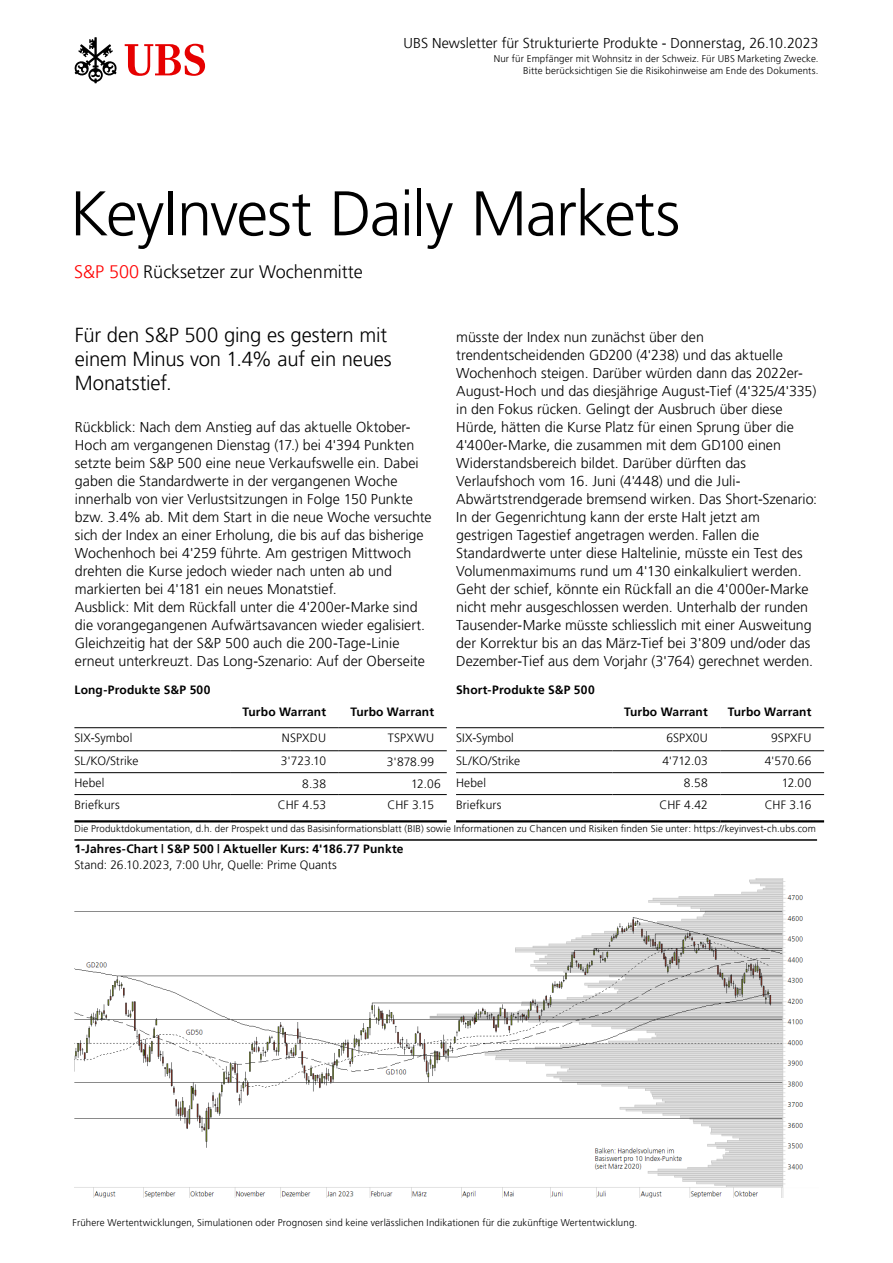
<style>
.page{position:relative;width:893px;height:1263px;background:#fff}
.page>*{position:absolute;margin:0;border:0;box-sizing:border-box;transform-origin:0 0}
.t1{font:300 63px "Frutiger 45";letter-spacing:-.02em;color:#000}
.t2{font:300 20.25px/24px "Frutiger 45";letter-spacing:-.01em;color:#000}
.t3{font:300 18px "Frutiger 45";color:#000}
.t4{font:300 14.25px/18px "Frutiger 45";color:#000}
.t5{font:300 12px "Frutiger 45";letter-spacing:.005em;color:#000}
.t6{font:300 12px "Frutiger 45";letter-spacing:.01em;color:#000}
.t7{font:300 9.75px/12px "Frutiger 45";letter-spacing:.015em;color:#000;text-align:right}
.s1{color:#f00}
</style>
<div class="page">
<svg style="left:125px;top:44px;width:80px;height:32px"></svg>
<svg style="left:74px;top:37px;width:43px;height:46px"></svg>
<img style="left:74px;top:878px;width:729px;height:319px">
<hr style="left:720px;top:750px;width:104px;height:1px;background:#000">
<hr style="left:456px;top:727px;width:156px;height:1px;background:#000">
<hr style="left:612px;top:727px;width:108px;height:1px;background:#000">
<hr style="left:720px;top:727px;width:104px;height:1px;background:#000">
<hr style="left:456px;top:750px;width:156px;height:1px;background:#000">
<hr style="left:612px;top:750px;width:108px;height:1px;background:#000">
<hr style="left:456px;top:772px;width:156px;height:1px;background:#000">
<hr style="left:612px;top:772px;width:108px;height:1px;background:#000">
<hr style="left:720px;top:772px;width:104px;height:1px;background:#000">
<hr style="left:456px;top:794px;width:156px;height:1px;background:#000">
<hr style="left:612px;top:794px;width:108px;height:1px;background:#000">
<hr style="left:720px;top:794px;width:104px;height:1px;background:#000">
<hr style="left:456px;top:820px;width:156px;height:2px;background:#000">
<hr style="left:612px;top:820px;width:108px;height:2px;background:#000">
<hr style="left:720px;top:820px;width:104px;height:2px;background:#000">
<hr style="left:74px;top:839px;width:743px;height:2px;background:#000">
<hr style="left:74px;top:727px;width:157px;height:1px;background:#000">
<hr style="left:231px;top:727px;width:108px;height:1px;background:#000">
<hr style="left:339px;top:727px;width:108px;height:1px;background:#000">
<hr style="left:74px;top:750px;width:157px;height:1px;background:#000">
<hr style="left:231px;top:750px;width:108px;height:1px;background:#000">
<hr style="left:74px;top:772px;width:157px;height:1px;background:#000">
<hr style="left:339px;top:750px;width:108px;height:1px;background:#000">
<hr style="left:231px;top:772px;width:108px;height:1px;background:#000">
<hr style="left:339px;top:772px;width:108px;height:1px;background:#000">
<hr style="left:74px;top:794px;width:157px;height:1px;background:#000">
<hr style="left:231px;top:794px;width:108px;height:1px;background:#000">
<hr style="left:339px;top:794px;width:108px;height:1px;background:#000">
<hr style="left:74px;top:820px;width:157px;height:2px;background:#000">
<hr style="left:231px;top:820px;width:108px;height:2px;background:#000">
<hr style="left:339px;top:820px;width:108px;height:2px;background:#000">
<p class="t4" style="left:403px;top:34px;width:417px">UBS Newsletter für Strukturierte Produkte - Donnerstag, 26.10.2023</p>
<p class="t7" style="left:494px;top:53px;width:326px">Nur für Empfänger mit Wohnsitz in der Schweiz. Für UBS Marketing Zwecke.<br>Bitte berücksichtigen Sie die Risikohinweise am Ende des Dokuments.</p>
<h1 class="t1" style="left:70px;top:177px;width:612px">KeyInvest Daily Markets</h1>
<p class="t3" style="left:74px;top:261px;width:290px"><span class="s1">S&amp;P 500</span> Rücksetzer zur Wochenmitte</p>
<h2 class="t2" style="left:75px;top:323px;width:318px">Für den S&amp;P 500 ging es gestern mit einem Minus von 1.4% auf ein neues<br>Monatstief.</h2>
<p class="t4" style="left:75px;top:418px;width:358px">Rückblick: Nach dem Anstieg auf das aktuelle Oktober-Hoch am vergangenen Dienstag (17.) bei 4'394 Punkten setzte beim S&amp;P 500 eine neue Verkaufswelle ein. Dabei gaben die Standardwerte in der vergangenen Woche innerhalb von vier Verlustsitzungen in Folge 150 Punkte bzw. 3.4% ab. Mit dem Start in die neue Woche versuchte sich der Index an einer Erholung, die bis auf das bisherige Wochenhoch bei 4'259 führte. Am gestrigen Mittwoch drehten die Kurse jedoch wieder nach unten ab und markierten bei 4'181 ein neues Monatstief.<br>Ausblick: Mit dem Rückfall unter die 4'200er-Marke sind die vorangegangenen Aufwärtsavancen wieder egalisiert.<br>Gleichzeitig hat der S&amp;P 500 auch die 200-Tage-Linie erneut unterkreuzt. Das Long-Szenario: Auf der Oberseite</p>
<p class="t4" style="left:456px;top:328px;width:362px">müsste der Index nun zunächst über den trendentscheidenden GD200 (4'238) und das aktuelle Wochenhoch steigen. Darüber würden dann das 2022er-August-Hoch und das diesjährige August-Tief (4'325/4'335) in den Fokus rücken. Gelingt der Ausbruch über diese Hürde, hätten die Kurse Platz für einen Sprung über die 4'400er-Marke, die zusammen mit dem GD100 einen Widerstandsbereich bildet. Darüber dürften das Verlaufshoch vom 16. Juni (4'448) und die Juli-Abwärtstrendgerade bremsend wirken. Das Short-Szenario:<br>In der Gegenrichtung kann der erste Halt jetzt am gestrigen Tagestief angetragen werden. Fallen die Standardwerte unter diese Haltelinie, müsste ein Test des Volumenmaximums rund um 4'130 einkalkuliert werden.<br>Geht der schief, könnte ein Rückfall an die 4'000er-Marke nicht mehr ausgeschlossen werden. Unterhalb der runden Tausender-Marke müsste schliesslich mit einer Ausweitung der Korrektur bis an das März-Tief bei 3'809 und/oder das Dezember-Tief aus dem Vorjahr (3'764) gerechnet werden.</p>
<p class="t6" style="left:74px;top:682px;width:137px">Long-Produkte S&amp;P 500</p>
<p class="t6" style="left:456px;top:682px;width:140px">Short-Produkte S&amp;P 500</p>
<p class="t6" style="left:242px;top:705px;width:85px">Turbo Warrant</p>
<p class="t6" style="left:350px;top:705px;width:85px">Turbo Warrant</p>
<p class="t6" style="left:624px;top:705px;width:85px">Turbo Warrant</p>
<p class="t6" style="left:728px;top:705px;width:85px">Turbo Warrant</p>
<p class="t5" style="left:74px;top:731px;width:59px">SIX-Symbol</p>
<p class="t5" style="left:282px;top:731px;width:46px">NSPXDU</p>
<p class="t5" style="left:388px;top:731px;width:48px">TSPXWU</p>
<p class="t5" style="left:74px;top:754px;width:66px">SL/KO/Strike</p>
<p class="t5" style="left:281px;top:754px;width:47px">3'723.10</p>
<p class="t5" style="left:387px;top:755px;width:49px">3'878.99</p>
<p class="t5" style="left:74px;top:776px;width:32px">Hebel</p>
<p class="t5" style="left:302px;top:777px;width:25px">8.38</p>
<p class="t5" style="left:411px;top:777px;width:31px">12.06</p>
<p class="t5" style="left:74px;top:798px;width:47px">Briefkurs</p>
<p class="t5" style="left:278px;top:798px;width:50px">CHF 4.53</p>
<p class="t5" style="left:388px;top:798px;width:48px">CHF 3.15</p>
<p class="t5" style="left:456px;top:731px;width:59px">SIX-Symbol</p>
<p class="t5" style="left:666px;top:731px;width:43px">6SPX0U</p>
<p class="t5" style="left:771px;top:731px;width:42px">9SPXFU</p>
<p class="t5" style="left:456px;top:754px;width:66px">SL/KO/Strike</p>
<p class="t5" style="left:662px;top:754px;width:47px">4'712.03</p>
<p class="t5" style="left:765px;top:754px;width:48px">4'570.66</p>
<p class="t5" style="left:456px;top:776px;width:32px">Hebel</p>
<p class="t5" style="left:684px;top:776px;width:25px">8.58</p>
<p class="t5" style="left:782px;top:776px;width:31px">12.00</p>
<p class="t5" style="left:456px;top:798px;width:47px">Briefkurs</p>
<p class="t5" style="left:659px;top:798px;width:50px">CHF 4.42</p>
<p class="t5" style="left:765px;top:798px;width:48px">CHF 3.16</p>
<p class="t7" style="left:74px;top:822px;width:743px">Die Produktdokumentation, d.h. der Prospekt und das Basisinformationsblatt (BIB) sowie Informationen zu Chancen und Risiken finden Sie unter: https://keyinvest-ch.ubs.com</p>
<p class="t6" style="left:74px;top:842px;width:331px">1-Jahres-Chart | S&amp;P 500 | Aktueller Kurs: 4'186.77 Punkte</p>
<p class="t5" style="left:74px;top:858px;width:264px">Stand: 26.10.2023, 7:00 Uhr, Quelle: Prime Quants</p>
<p class="t7" style="left:73px;top:1216px;width:566px">Frühere Wertentwicklungen, Simulationen oder Prognosen sind keine verlässlichen Indikationen für die zukünftige Wertentwicklung.</p>
</div>
